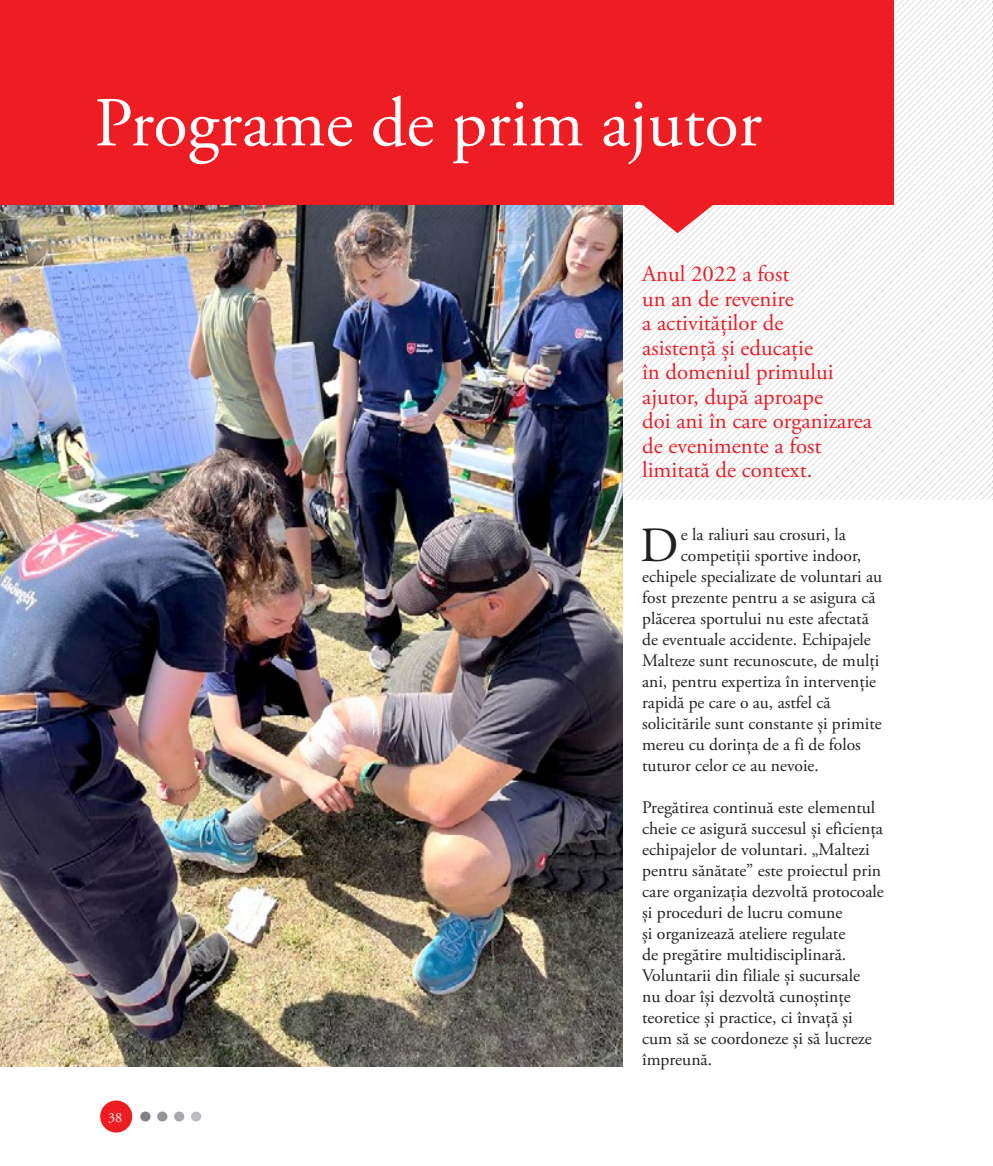
<style>
.page{position:relative;width:993px;height:1166px;background:#fff}
.page>*{position:absolute;margin:0;border:0;box-sizing:border-box;transform-origin:0 0}
.Titlu_Program{font:70px "Adobe Garamond Pro";color:#fff}
.BODY_INTRO{font:49.18px "Adobe Garamond Pro";color:#231f20}
.Subtitlu{font:22.75px/24.5px "Adobe Garamond Pro";color:#ee1d23}
.BODY{font:17.5px/21px "Adobe Garamond Pro";color:#231f20}
.BODY_INTRO-2{font:17.5px "Adobe Garamond Pro";color:#231f20}
.t1{font:14px "Adobe Garamond Pro";color:#fff}
</style>
<div class="page">
<div style="left:100px;top:1100px;width:32px;height:32px;background:#ee1d23;border-radius:50%"></div>
<div style="left:140px;top:1111px;width:10px;height:10px;background:#808285;border-radius:50%"></div>
<div style="left:157px;top:1111px;width:10px;height:10px;background:#939598;border-radius:50%"></div>
<div style="left:174px;top:1111px;width:10px;height:10px;background:#a8a9ad;border-radius:50%"></div>
<div style="left:191px;top:1111px;width:10px;height:10px;background:#bcbdc0;border-radius:50%"></div>
<svg style="left:622px;top:175px;width:370px;height:324px"></svg>
<img style="left:0;top:225px;width:622px;height:842px">
<svg style="left:992px;top:1px;width:1px;height:494px"></svg>
<div style="left:0;top:0;width:893px;height:204px;background:#ee1d23"></div>
<svg style="left:642px;top:204px;width:71px;height:29px"></svg>
<img style="left:0;top:204px;width:622px;height:21px">
<p class="Titlu_Program" style="left:94px;top:81px;width:668px">Programe de prim ajutor</p>
<p class="Subtitlu" style="left:642px;top:263px;width:231px">Anul 2022 a fost<br>un an de revenire<br>a activităților de<br>asistență și educație<br>în domeniul primului ajutor, după aproape<br>doi ani în care organizarea de evenimente a fost limitată de context.</p>
<p class="t1" style="left:108px;top:1109px;width:15px">38</p>
<p class="BODY_INTRO" style="left:640px;top:516px;width:40px">D</p>
<p class="BODY_INTRO-2" style="left:680px;top:524px;width:166px">e la raliuri sau crosuri, la</p>
<p class="BODY_INTRO-2" style="left:680px;top:545px;width:182px">competiții sportive indoor,</p>
<p class="BODY_INTRO-2" style="left:642px;top:566px;width:241px">echipele specializate de voluntari au</p>
<p class="BODY_INTRO-2" style="left:642px;top:587px;width:235px">fost prezente pentru a se asigura că</p>
<p class="BODY_INTRO-2" style="left:642px;top:608px;width:228px">plăcerea sportului nu este afectată</p>
<p class="BODY_INTRO-2" style="left:642px;top:629px;width:230px">de eventuale accidente. Echipajele</p>
<p class="BODY_INTRO-2" style="left:642px;top:650px;width:238px">Malteze sunt recunoscute, de mulți</p>
<p class="BODY_INTRO-2" style="left:642px;top:671px;width:235px">ani, pentru expertiza în intervenție</p>
<p class="BODY_INTRO-2" style="left:642px;top:692px;width:190px">rapidă pe care o au, astfel că</p>
<p class="BODY_INTRO-2" style="left:642px;top:713px;width:241px">solicitările sunt constante și primite</p>
<p class="BODY_INTRO-2" style="left:642px;top:734px;width:220px">mereu cu dorința de a fi de folos</p>
<p class="BODY_INTRO-2" style="left:642px;top:755px;width:178px">tuturor celor ce au nevoie.</p>
<p class="BODY" style="left:642px;top:798px;width:243px">Pregătirea continuă este elementul cheie ce asigură succesul și eficiența echipajelor de voluntari. „Maltezi pentru sănătate” este proiectul prin care organizația dezvoltă protocoale și proceduri de lucru comune<br>și organizează ateliere regulate<br>de pregătire multidisciplinară.<br>Voluntarii din filiale și sucursale<br>nu doar își dezvoltă cunoștințe teoretice și practice, ci învață și cum să se coordoneze și să lucreze împreună.</p>
</div>
